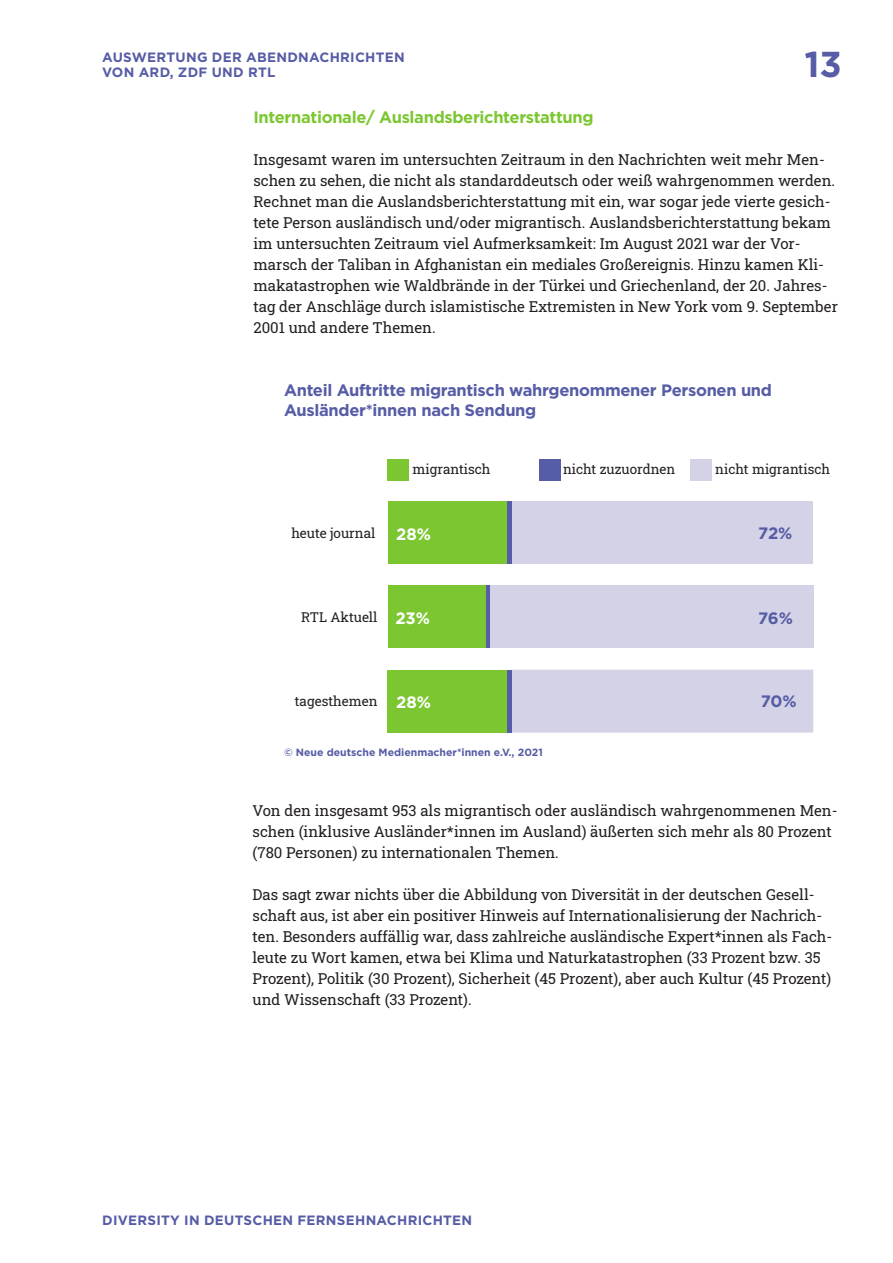
<style>
.page{position:relative;width:893px;height:1263px;background:#fff}
.page>*{position:absolute;margin:0;border:0;box-sizing:border-box;transform-origin:0 0}
.t1{font:700 36px "Gotham Pro";color:#565ca5}
.t2{font:700 16.5px/19.5px "Gotham";letter-spacing:-.02em;color:#565ca5}
.t3{font:700 16.5px "Gotham";letter-spacing:-.02em;color:#7cc731}
.t4{font:700 16.5px "Gotham";color:#fff}
.Fließtext{font:15px/21px "Roboto Slab";color:#231f20}
.t5{font:700 13.5px/15px "Gotham Pro";letter-spacing:.02em;color:#565ca5}
.Fließtext-2{font:13.5px "Roboto Slab";color:#231f20}
.Fußnote{font:700 10.5px "Gotham";color:#565ca5}
</style>
<div class="page">
<div style="left:511px;top:501px;width:302px;height:63px;background:#d4d2e7"></div>
<div style="left:388px;top:501px;width:119px;height:63px;background:#7cc731"></div>
<hr style="left:507px;top:501px;width:4px;height:63px;background:#565ca5">
<div style="left:388px;top:585px;width:98px;height:63px;background:#7cc731"></div>
<hr style="left:486px;top:585px;width:4px;height:63px;background:#565ca5">
<div style="left:490px;top:585px;width:323px;height:63px;background:#d4d2e7"></div>
<div style="left:388px;top:670px;width:119px;height:62px;background:#7cc731"></div>
<div style="left:511px;top:670px;width:302px;height:62px;background:#d4d2e7"></div>
<hr style="left:507px;top:670px;width:4px;height:62px;background:#565ca5">
<div style="left:388px;top:459px;width:21px;height:21px;background:#7cc731"></div>
<div style="left:539px;top:459px;width:21px;height:21px;background:#565ca5"></div>
<div style="left:691px;top:459px;width:21px;height:21px;background:#d4d2e7"></div>
<p class="t5" style="left:102px;top:50px;width:304px">AUSWERTUNG DER ABENDNACHRICHTEN<br>VON ARD, ZDF UND RTL</p>
<p class="t1" style="left:804px;top:44px;width:39px">13</p>
<h3 class="t3" style="left:253px;top:106px;width:342px">Internationale/ Auslandsberichterstattung</h3>
<p class="Fließtext" style="left:253px;top:149px;width:586px">Insgesamt waren im untersuchten Zeitraum in den Nachrichten weit mehr Men&shy;schen zu sehen, die nicht als standarddeutsch oder weiß wahrgenommen werden.<br>Rechnet man die Auslandsberichterstattung mit ein, war sogar jede vierte gesich&shy;tete Person ausländisch und/oder migrantisch. Auslandsberichterstattung bekam im untersuchten Zeitraum viel Aufmerksamkeit: Im August 2021 war der Vor&shy;marsch der Taliban in Afghanistan ein mediales Großereignis. Hinzu kamen Kli&shy;makatastrophen wie Waldbrände in der Türkei und Griechenland, der 20. Jahres&shy;tag der Anschläge durch islamistische Extremisten in New York vom 9. September 2001 und andere Themen.</p>
<h3 class="t2" style="left:284px;top:380px;width:489px">Anteil Auftritte migrantisch wahrgenommener Personen und<br>Ausländer*innen nach Sendung</h3>
<p class="Fließtext-2" style="left:291px;top:523px;width:86px">heute journal</p>
<p class="Fließtext-2" style="left:412px;top:460px;width:80px">migrantisch</p>
<p class="Fließtext-2" style="left:563px;top:460px;width:114px">nicht zuzuordnen</p>
<p class="Fließtext-2" style="left:715px;top:460px;width:116px">nicht migrantisch</p>
<h2 class="t4" style="left:396px;top:523px;width:36px">28%</h2>
<h2 class="t2" style="left:758px;top:524px;width:36px">72%</h2>
<p class="Fließtext-2" style="left:301px;top:607px;width:78px">RTL Aktuell</p>
<h2 class="t4" style="left:395px;top:607px;width:36px">23%</h2>
<h2 class="t2" style="left:758px;top:608px;width:36px">76%</h2>
<p class="Fließtext-2" style="left:295px;top:691px;width:84px">tagesthemen</p>
<h2 class="t4" style="left:396px;top:691px;width:36px">28%</h2>
<h2 class="t2" style="left:761px;top:692px;width:37px">70%</h2>
<p class="Fußnote" style="left:284px;top:745px;width:260px">© Neue deutsche Medienmacher*innen e.V., 2021</p>
<p class="Fließtext" style="left:253px;top:800px;width:586px">Von den insgesamt 953 als migrantisch oder ausländisch wahrgenommenen Men&shy;schen (inklusive Ausländer*innen im Ausland) äußerten sich mehr als 80 Prozent (780 Personen) zu internationalen Themen.</p>
<p class="Fließtext" style="left:253px;top:884px;width:581px">Das sagt zwar nichts über die Abbildung von Diversität in der deutschen Gesell&shy;schaft aus, ist aber ein positiver Hinweis auf Internationalisierung der Nachrich&shy;ten. Besonders auffällig war, dass zahlreiche ausländische Expert*innen als Fach&shy;leute zu Wort kamen, etwa bei Klima und Naturkatastrophen (33 Prozent bzw. 35<br>Prozent), Politik (30 Prozent), Sicherheit (45 Prozent), aber auch Kultur (45 Prozent) und Wissenschaft (33 Prozent).</p>
<p class="t5" style="left:102px;top:1212px;width:372px">DIVERSITY IN DEUTSCHEN FERNSEHNACHRICHTEN</p>
</div>
